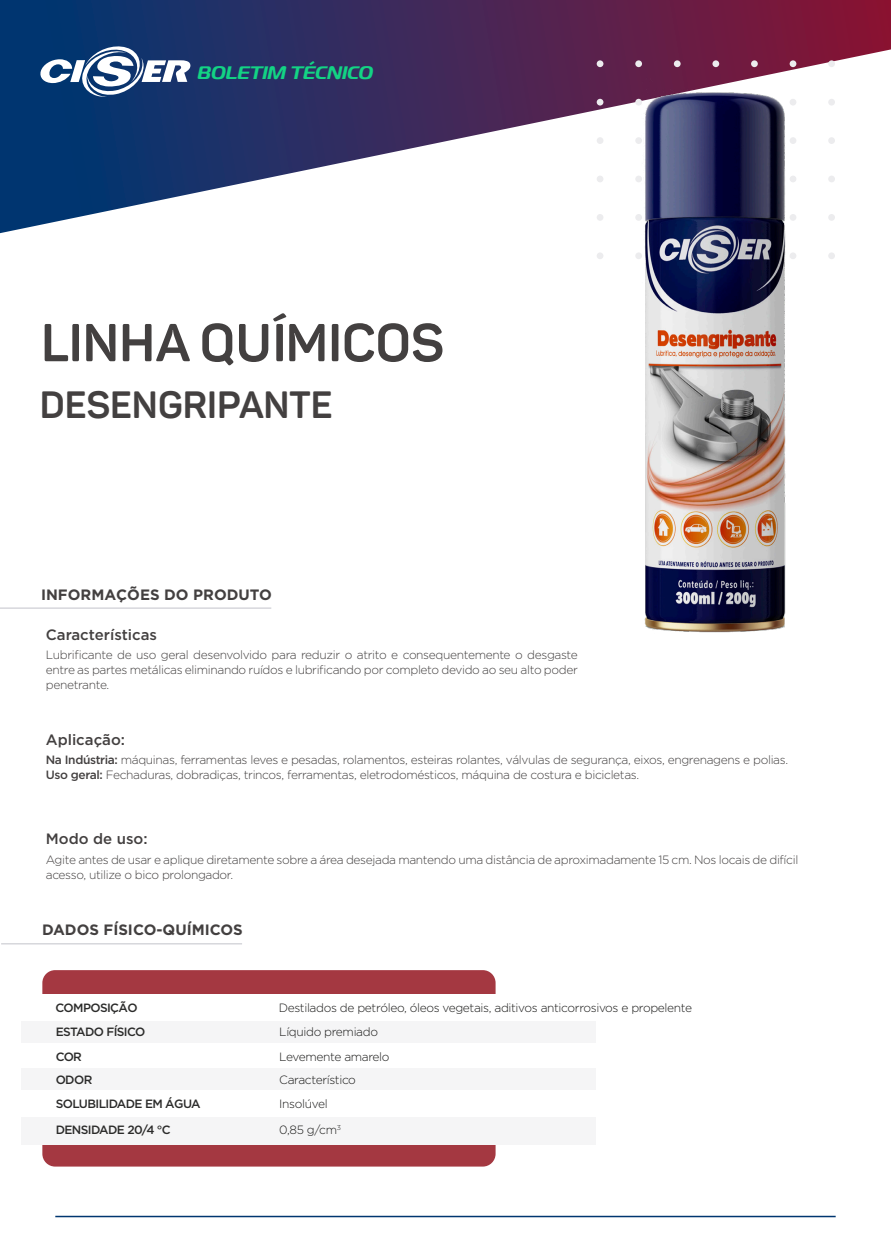
<style>
.page{position:relative;width:891px;height:1260px;background:#fff}
.page>*{position:absolute;margin:0;border:0;box-sizing:border-box;transform-origin:0 0}
.t1{font:700 52.5px "Panton";color:#434040}
.t2{font:700 37.5px "Panton";color:#434040}
.t3{font:italic 700 18px "Magistral W01";color:#13d384}
.t4{font:700 15px "Gotham Pro";color:#434040}
.t5{font:500 15px "Gotham Pro";color:#434040}
.t6{font:300 12px/15px "Gotham Pro";letter-spacing:-.03em;color:#434040}
.t7{font:300 12px/24.3px "Gotham Pro";letter-spacing:-.03em;color:#1b1b1a}
.t8{font:500 12px/25px "Gotham Pro";letter-spacing:-.05em;color:#2b2b2a}
.s1{font-weight:500}
</style>
<div class="page">
<svg style="left:0;top:0;width:891px;height:233px"></svg>
<hr style="left:55px;top:1216px;width:781px;height:1px;background:#003670">
<svg style="left:39px;top:43px;width:152px;height:54px"></svg>
<hr style="left:0;top:607px;width:271px;height:2px;background:#d6d7dc">
<hr style="left:1px;top:943px;width:241px;height:2px;background:#d6d7dc">
<div style="left:42px;top:970px;width:454px;height:197px;background:#a43841;border-radius:13px"></div>
<div style="left:22px;top:994px;width:574px;height:150px;background:#fff"></div>
<div style="left:22px;top:1021px;width:574px;height:22px;background:#f5f5f6"></div>
<div style="left:22px;top:1068px;width:574px;height:22px;background:#f5f5f6"></div>
<div style="left:22px;top:1117px;width:574px;height:27px;background:#f5f5f6"></div>
<img style="left:562px;top:20px;width:285px;height:613px">
<h3 class="t3" style="left:197px;top:61px;width:177px">BOLETIM TÉCNICO</h3>
<h1 class="t1" style="left:41px;top:310px;width:404px">LINHA QUÍMICOS</h1>
<h2 class="t2" style="left:40px;top:381px;width:294px">DESENGRIPANTE</h2>
<p class="t4" style="left:41px;top:586px;width:232px">INFORMAÇÕES DO PRODUTO</p>
<p class="t5" style="left:46px;top:626px;width:113px">Características</p>
<p class="t6" style="left:46px;top:648px;width:534px;text-align:justify">Lubrificante de uso geral desenvolvido para reduzir o atrito e consequentemente o desgaste entre as partes metálicas eliminando ruídos e lubrificando por completo devido ao seu alto poder penetrante.</p>
<p class="t5" style="left:46px;top:731px;width:81px">Aplicação:</p>
<p class="t6" style="left:46px;top:753px;width:744px"><span class="s1">Na Indústria:</span> máquinas, ferramentas leves e pesadas, rolamentos, esteiras rolantes, válvulas de segurança, eixos, engrenagens e polias.<br><span class="s1">Uso geral:</span> Fechaduras, dobradiças, trincos, ferramentas, eletrodomésticos, máquina de costura e bicicletas.</p>
<p class="t5" style="left:46px;top:831px;width:103px">Modo de uso:</p>
<p class="t6" style="left:46px;top:852px;width:754px">Agite antes de usar e aplique diretamente sobre a área desejada mantendo uma distância de aproximadamente 15 cm. Nos locais de difícil acesso, utilize o bico prolongador.</p>
<p class="t4" style="left:42px;top:922px;width:202px">DADOS FÍSICO-QUÍMICOS</p>
<p class="t8" style="left:56px;top:995px;width:84px">COMPOSIÇÃO</p>
<p class="t7" style="left:279px;top:996px;width:415px">Destilados de petróleo, óleos vegetais, aditivos anticorrosivos e propelente</p>
<p class="t8" style="left:56px;top:1019px;width:91px">ESTADO FÍSICO<br>COR</p>
<p class="t7" style="left:279px;top:1020px;width:100px">Líquido premiado</p>
<p class="t7" style="left:279px;top:1045px;width:112px">Levemente amarelo</p>
<p class="t8" style="left:56px;top:1067px;width:38px">ODOR</p>
<p class="t7" style="left:279px;top:1068px;width:78px">Característico<br>Insolúvel</p>
<p class="t8" style="left:56px;top:1117px;width:117px">DENSIDADE 20/4 °C</p>
<p class="t7" style="left:279px;top:1117px;width:63px">0,85 g/cm<sup>3</sup></p>
<p class="t8" style="left:56px;top:1091px;width:146px">SOLUBILIDADE EM ÁGUA</p>
</div>
